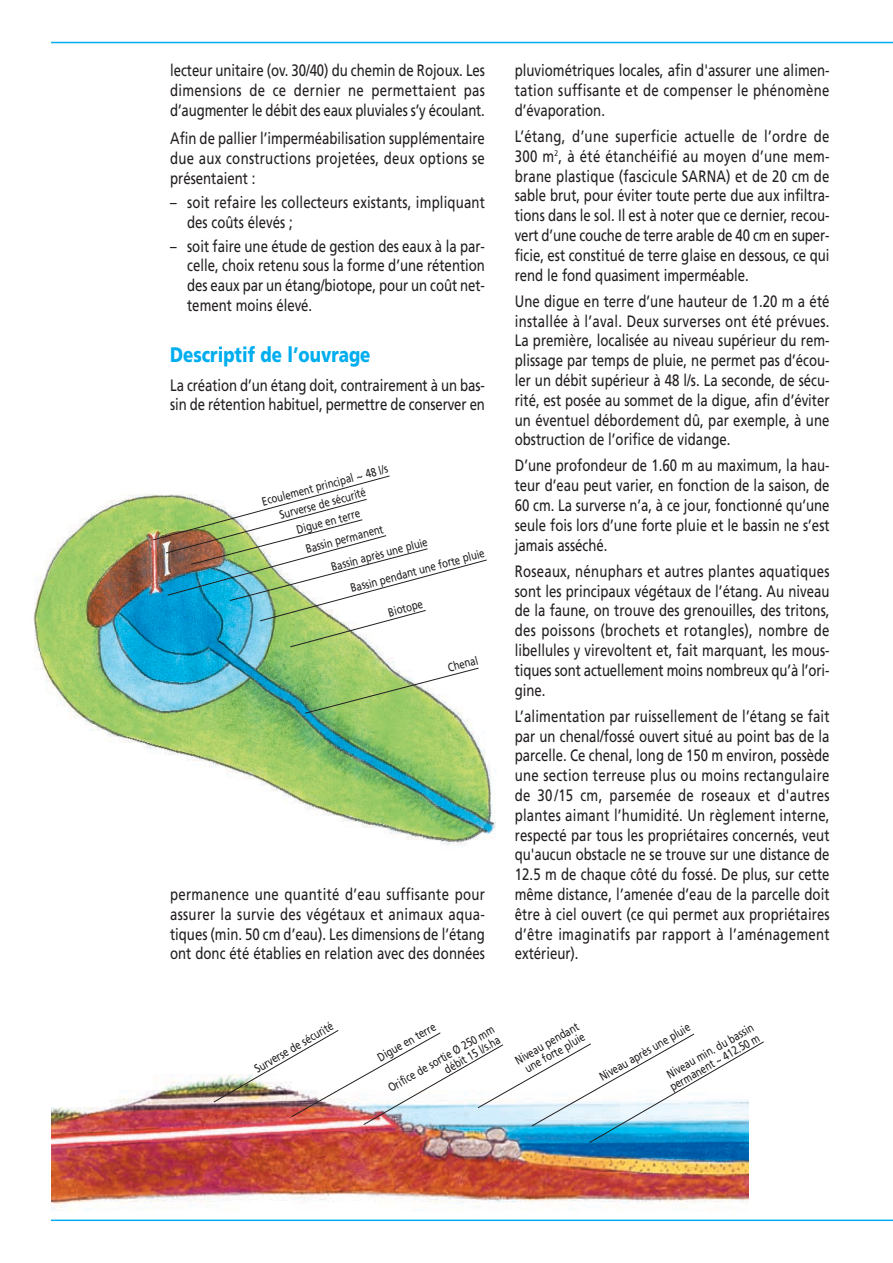
<style>
.page{position:relative;width:893px;height:1263px;background:#fff}
.page>*{position:absolute;margin:0;border:0;box-sizing:border-box;transform-origin:0 0}
.t1{font:900 21px "Frutiger";color:#00aeef;scale:.8 1}
.t2{font:16.5px/19.8px "Frutiger";color:#231f20;text-align:justify;scale:.8 1}
.t3{font:12px/12px "Frutiger";color:#231f20;scale:.8 1}
</style>
<div class="page">
<img style="left:51px;top:1074px;width:697px;height:137px">
<img style="left:33px;top:493px;width:463px;height:353px">
<img style="left:213px;top:1030px;width:551px;height:114px">
<img style="left:152px;top:475px;width:335px;height:173px">
<svg style="left:304px;top:667px;width:175px;height:47px"></svg>
<hr style="left:51px;top:42px;width:841px;height:1px;background:#00aeef">
<hr style="left:51px;top:1220px;width:841px;height:1px;background:#00aeef">
<p class="t2" style="left:170px;top:62px;width:395px">lecteur unitaire (ov. 30/40) du chemin de Rojoux. Les dimensions de ce dernier ne permettaient pas d’augmenter le débit des eaux pluviales s’y écoulant.</p>
<p class="t2" style="left:170px;top:130px;width:395px">Afin de pallier l’imperméabilisation supplémentaire due aux constructions projetées, deux options se présentaient :</p>
<p class="t2" style="left:187px;top:193px;width:374px;text-indent:-17px">– soit refaire les collecteurs existants, impliquant des coûts élevés ;</p>
<p class="t2" style="left:187px;top:237px;width:374px;text-indent:-17px">– soit faire une étude de gestion des eaux à la par&shy;celle, choix retenu sous la forme d’une rétention des eaux par un étang/biotope, pour un coût net&shy;tement moins élevé.</p>
<p class="t1" style="left:170px;top:347px;width:252px">Descriptif de l’ouvrage</p>
<p class="t2" style="left:170px;top:376px;width:395px">La création d’un étang doit, contrairement à un bas&shy;sin de rétention habituel, permettre de conserver en</p>
<p class="t3" style="left:273px;top:491px;width:147px;line-height:17.2px;text-indent:-14px;rotate:-15deg">Ecoulement principal ~ 48 l/s<br>Surverse de sécurité</p>
<p class="t3" style="left:298px;top:520px;width:101px;line-height:21px;text-indent:-4px;rotate:-15deg">Digue en terre<br>Bassin permanent</p>
<p class="t3" style="left:341px;top:552px;width:174px;line-height:25.5px;text-indent:-13px;rotate:-15deg">Bassin après une pluie<br>Bassin pendant une forte pluie</p>
<p class="t3" style="left:387px;top:608px;width:45px;rotate:-15deg">Biotope</p>
<p class="t3" style="left:446px;top:663px;width:40px;rotate:-15deg">Chenal</p>
<p class="t2" style="left:170px;top:886px;width:395px">permanence une quantité d’eau suffisante pour assurer la survie des végétaux et animaux aqua&shy;tiques (min. 50 cm d’eau). Les dimensions de l’étang ont donc été établies en relation avec des données</p>
<p class="t2" style="left:514px;top:62px;width:395px">pluviométriques locales, afin d'assurer une alimen&shy;tation suffisante et de compenser le phénomène d’évaporation.</p>
<p class="t2" style="left:514px;top:128px;width:395px">L’étang, d’une superficie actuelle de l’ordre de 300 m<sup>2</sup>, à été étanchéifié au moyen d’une mem&shy;brane plastique (fascicule SARNA) et de 20 cm de sable brut, pour éviter toute perte due aux infiltra&shy;tions dans le sol. Il est à noter que ce dernier, recou&shy;vert d’une couche de terre arable de 40 cm en super&shy;ficie, est constitué de terre glaise en dessous, ce qui rend le fond quasiment imperméable.</p>
<p class="t2" style="left:514px;top:292px;width:395px">Une digue en terre d’une hauteur de 1.20 m a été installée à l’aval. Deux surverses ont été prévues.<br>La première, localisée au niveau supérieur du rem&shy;plissage par temps de pluie, ne permet pas d’écou&shy;ler un débit supérieur à 48 l/s. La seconde, de sécu&shy;rité, est posée au sommet de la digue, afin d’éviter un éventuel débordement dû, par exemple, à une obstruction de l’orifice de vidange.</p>
<p class="t2" style="left:514px;top:457px;width:395px">D’une profondeur de 1.60 m au maximum, la hau&shy;teur d’eau peut varier, en fonction de la saison, de 60 cm. La surverse n’a, à ce jour, fonctionné qu’une seule fois lors d’une forte pluie et le bassin ne s’est jamais asséché.</p>
<p class="t2" style="left:514px;top:563px;width:395px">Roseaux, nénuphars et autres plantes aquatiques sont les principaux végétaux de l’étang. Au niveau de la faune, on trouve des grenouilles, des tritons, des poissons (brochets et rotangles), nombre de libellules y virevoltent et, fait marquant, les mous&shy;tiques sont actuellement moins nombreux qu’à l’ori&shy;gine.</p>
<p class="t2" style="left:514px;top:707px;width:395px">L’alimentation par ruissellement de l’étang se fait par un chenal/fossé ouvert situé au point bas de la parcelle. Ce chenal, long de 150 m environ, possède une section terreuse plus ou moins rectangulaire de 30/15 cm, parsemée de roseaux et d'autres plantes aimant l’humidité. Un règlement interne, respecté par tous les propriétaires concernés, veut qu'aucun obstacle ne se trouve sur une distance de 12.5 m de chaque côté du fossé. De plus, sur cette même distance, l’amenée d’eau de la parcelle doit être à ciel ouvert (ce qui permet aux propriétaires d’être imaginatifs par rapport à l’aménagement extérieur).</p>
<p class="t3" style="left:253px;top:1065px;width:113px;rotate:-30deg">Surverse de sécurité</p>
<p class="t3" style="left:376px;top:1054px;width:83px;rotate:-30deg">Digue en terre</p>
<p class="t3" style="left:386px;top:1084px;width:152px;text-align:right;rotate:-30deg">Orifice de sortie Ø 250 mm débit 15 l/s.ha</p>
<p class="t3" style="left:513px;top:1057px;width:91px;text-align:center;rotate:-30deg">Niveau pendant une forte pluie</p>
<p class="t3" style="left:597px;top:1073px;width:130px;rotate:-30deg">Niveau après une pluie</p>
<p class="t3" style="left:662px;top:1073px;width:129px;text-align:center;rotate:-30deg">Niveau min. du bassin permanent ~ 412.50 m</p>
</div>
